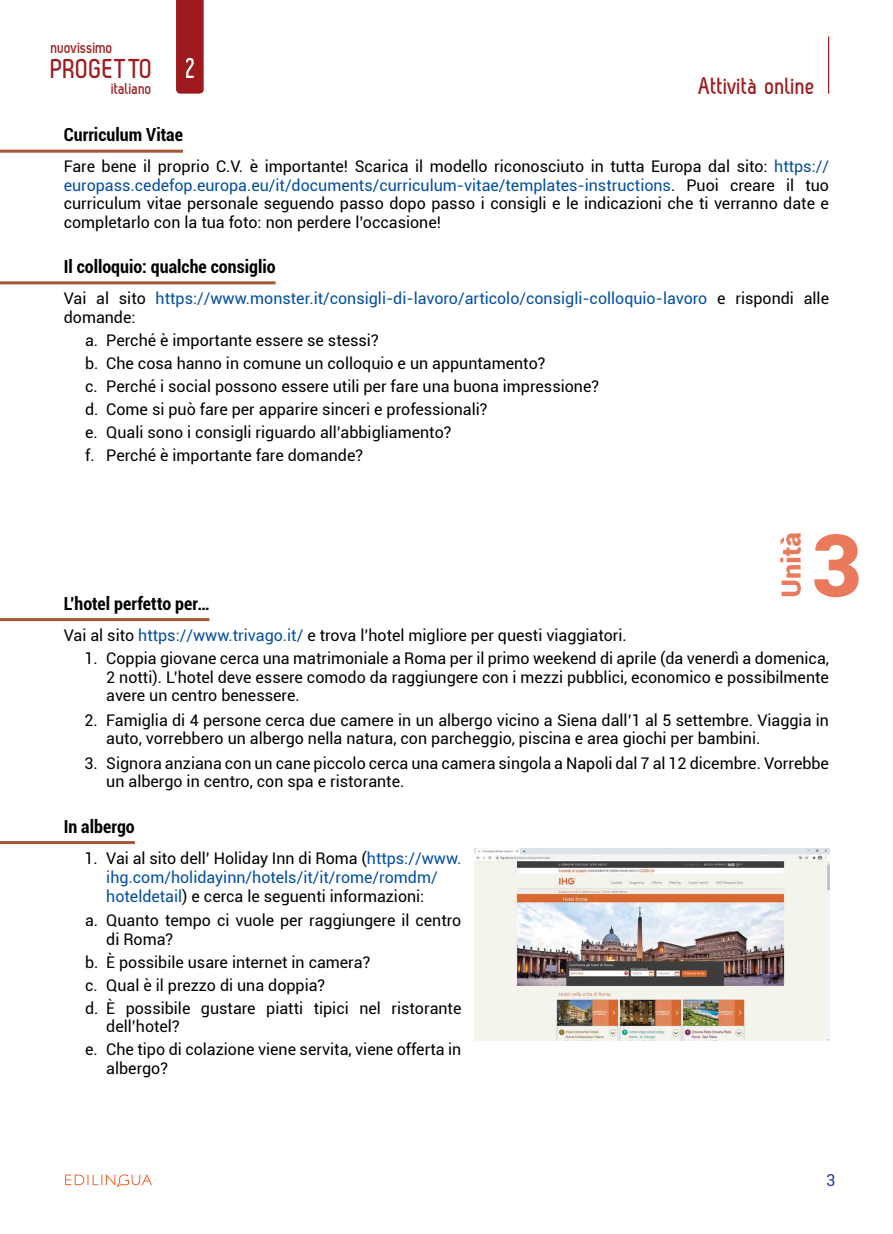
<style>
.page{position:relative;width:893px;height:1234px;background:#fff}
.page>*{position:absolute;margin:0;border:0;box-sizing:border-box;transform-origin:0 0}
.t1{font:900 86.4px "Roboto";color:#ea7a5c}
.t2{font:700 27.15px "Zag";letter-spacing:.02em;color:#9e1a1d}
.t3{font:700 24px "Zag";letter-spacing:.01em;color:#9e1a1d}
.t4{font:700 condensed 18px "Roboto";color:#000}
.t5{font:700 16.5px "Zag";color:#9e1a1d}
.t6{font:16.5px "Roboto";color:#25408f}
.t7{font:700 16.35px "Zag";letter-spacing:.005em;color:#9e1a1d}
.t8{font:16.05px/23px "Roboto";color:#000}
.t9{font:16.05px/18.8px "Roboto";color:#034ea2}
.s1{color:#034ea2}
.s2{color:#000}
</style>
<div class="page">
<svg style="left:65px;top:1174px;width:87px;height:12px"></svg>
<hr style="left:0;top:150px;width:183px;height:3px;background:#a75534">
<hr style="left:0;top:281px;width:276px;height:3px;background:#a75534">
<hr style="left:0;top:618px;width:209px;height:3px;background:#a75534">
<hr style="left:0;top:840px;width:135px;height:3px;background:#a75534">
<svg style="left:780px;top:532px;width:21px;height:64px"></svg>
<img style="left:474px;top:848px;width:355px;height:191px">
<svg style="left:176px;top:0;width:28px;height:94px"></svg>
<hr style="left:828px;top:36px;width:1px;height:58px;background:#9e1a1d">
<p class="t5" style="left:51px;top:38px;width:64px">nuovissimo</p>
<h2 class="t2" style="left:51px;top:53px;width:103px">Progetto</h2>
<p class="t7" style="left:112px;top:79px;width:42px">italiano</p>
<h3 class="t3" style="left:698px;top:72px;width:119px">Attività online</h3>
<p class="t4" style="left:64px;top:122px;width:121px">Curriculum Vitae</p>
<p class="t8" style="left:64px;top:157px;width:767px;line-height:18.5px;text-align:justify">Fare bene il proprio C.V. è importante! Scarica il modello riconosciuto in tutta Europa dal sito: <span class="s1">https:// europass.cedefop.europa.eu/it/documents/curriculum-vitae/templates-instructions</span>. Puoi creare il tuo curriculum vitae personale seguendo passo dopo passo i consigli e le indicazioni che ti verranno date e completarlo con la tua foto: non perdere l’occasione!</p>
<p class="t4" style="left:64px;top:254px;width:213px">Il colloquio: qualche consiglio</p>
<p class="t9" style="left:64px;top:288px;width:767px"><span class="s2">Vai al sito</span> https://www.monster.it/consigli-di-lavoro/articolo/consigli-colloquio-lavoro <span class="s2">e rispondi alle domande:</span></p>
<p class="t8" style="left:85px;top:328px;width:515px">a. Perché è importante essere se stessi?<br>b. Che cosa hanno in comune un colloquio e un appuntamento?<br>c. Perché i social possono essere utili per fare una buona impressione? d. Come si può fare per apparire sinceri e professionali?<br>e. Quali sono i consigli riguardo all’abbigliamento?<br>f. Perché è importante fare domande?</p>
<h1 class="t1" style="left:811px;top:504px;width:52px">3</h1>
<p class="t4" style="left:64px;top:590px;width:147px">L’hotel perfetto per…</p>
<p class="t8" style="left:64px;top:623px;width:565px">Vai al sito <span class="s1">https://www.trivago.it/</span> e trova l’hotel migliore per questi viaggiatori.</p>
<p class="t8" style="left:106px;top:648px;width:724px;line-height:18.8px;text-align:justify;text-indent:-22px">1. Coppia giovane cerca una matrimoniale a Roma per il primo weekend di aprile (da venerdì a domenica, 2 notti). L’hotel deve essere comodo da raggiungere con i mezzi pubblici, economico e possibilmente avere un centro benessere.</p>
<p class="t8" style="left:106px;top:709px;width:724px;line-height:18.8px;text-indent:-22px">2. Famiglia di 4 persone cerca due camere in un albergo vicino a Siena dall’1 al 5 settembre. Viaggia in auto, vorrebbero un albergo nella natura, con parcheggio, piscina e area giochi per bambini.</p>
<p class="t8" style="left:106px;top:752px;width:724px;line-height:18.8px;text-indent:-22px">3. Signora anziana con un cane piccolo cerca una camera singola a Napoli dal 7 al 12 dicembre. Vorrebbe un albergo in centro, con spa e ristorante.</p>
<p class="t4" style="left:64px;top:813px;width:73px">In albergo</p>
<p class="t9" style="left:106px;top:848px;width:357px;text-indent:-22px"><span class="s2">1. Vai al sito dell’ Holiday Inn di Roma (</span>https://www. ihg.com/holidayinn/hotels/it/it/rome/romdm/ hoteldetail<span class="s2">) e cerca le seguenti informazioni:</span></p>
<p class="t8" style="left:106px;top:910px;width:357px;line-height:18.8px;text-indent:-21px">a. Quanto tempo ci vuole per raggiungere il centro di Roma?</p>
<p class="t8" style="left:85px;top:949px;width:378px">b. È possibile usare internet in camera?<br>c. Qual è il prezzo di una doppia?<br>d. È possibile gustare piatti tipici nel ristorante</p>
<p class="t8" style="left:85px;top:1014px;width:378px;text-indent:21px">dell’hotel?<br>e. Che tipo di colazione viene servita, viene offerta in</p>
<p class="t8" style="left:106px;top:1056px;width:63px">albergo?</p>
<p class="t6" style="left:826px;top:1168px;width:11px">3</p>
</div>
